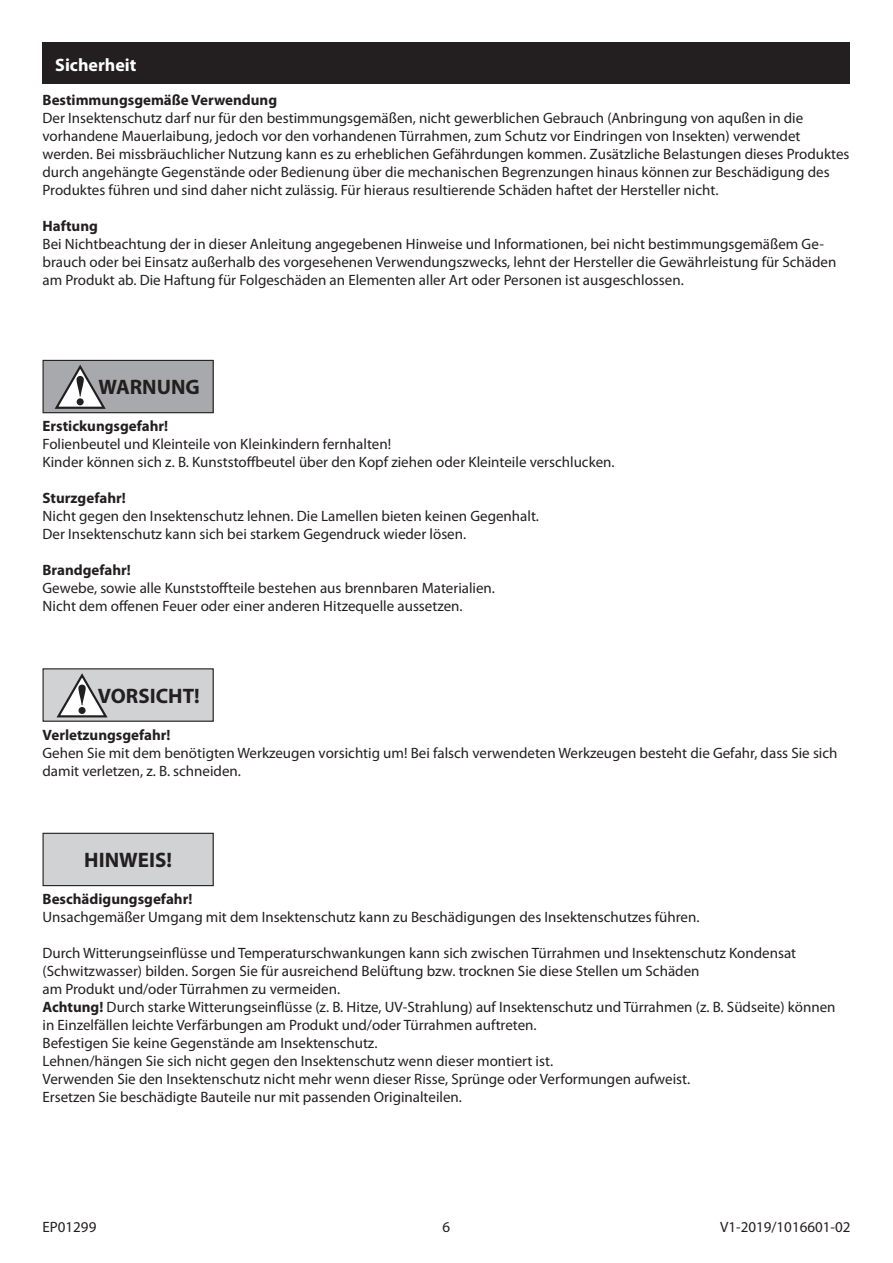
<style>
.page{position:relative;width:893px;height:1263px;background:#fff}
.page>*{position:absolute;margin:0;border:0;box-sizing:border-box;transform-origin:0 0}
.HINWEIS{font:700 21px "Myriad Pro";color:#231f20}
.WARNUNG_VORSICHT{font:700 21px "Myriad Pro";color:#231f20}
.Überschrift_Balken_I{font:700 18px "Myriad Pro";color:#fff}
.Fließtext{font:15px/18px "Myriad Pro";color:#231f20}
.Fließtext-2{font:700 15px "Myriad Pro";color:#231f20}
.Kapitelunterpunkte{font:700 15px "Myriad Pro";color:#231f20}
.Seitennummerierung{font:15px "Myriad Pro";color:#231f20}
.s1{font-weight:700}
</style>
<div class="page">
<div style="left:43px;top:360px;width:170px;height:53px;background:#a8a9ad"></div>
<div style="left:43px;top:360px;width:171px;height:53px;border:1px solid #231f20"></div>
<svg style="left:54px;top:364px;width:52px;height:45px"></svg>
<div style="left:43px;top:669px;width:170px;height:52px;background:#d1d2d4"></div>
<div style="left:43px;top:668px;width:171px;height:54px;border:1px solid #231f20"></div>
<svg style="left:56px;top:673px;width:52px;height:45px"></svg>
<div style="left:43px;top:833px;width:170px;height:53px;background:#d1d2d4"></div>
<div style="left:43px;top:833px;width:171px;height:53px;border:1px solid #231f20"></div>
<div style="left:43px;top:43px;width:807px;height:41px;background:#231f20"></div>
<p class="Überschrift_Balken_I" style="left:55px;top:53px;width:83px">Sicherheit</p>
<p class="Kapitelunterpunkte" style="left:43px;top:90px;width:236px">Bestimmungsgemäße Verwendung</p>
<p class="Fließtext" style="left:43px;top:109px;width:808px">Der Insektenschutz darf nur für den bestimmungsgemäßen, nicht gewerblichen Gebrauch (Anbringung von aqußen in die vorhandene Mauerlaibung, jedoch vor den vorhandenen Türrahmen, zum Schutz vor Eindringen von Insekten) verwendet werden. Bei missbräuchlicher Nutzung kann es zu erheblichen Gefährdungen kommen. Zusätzliche Belastungen dieses Produktes durch angehängte Gegenstände oder Bedienung über die mechanischen Begrenzungen hinaus können zur Beschädigung des Produktes führen und sind daher nicht zulässig. Für hieraus resultierende Schäden haftet der Hersteller nicht.</p>
<p class="Kapitelunterpunkte" style="left:43px;top:216px;width:57px">Haftung</p>
<p class="Fließtext" style="left:43px;top:235px;width:795px">Bei Nichtbeachtung der in dieser Anleitung angegebenen Hinweise und Informationen, bei nicht bestimmungsgemäßem Ge&shy;brauch oder bei Einsatz außerhalb des vorgesehenen Verwendungszwecks, lehnt der Hersteller die Gewährleistung für Schäden am Produkt ab. Die Haftung für Folgeschäden an Elementen aller Art oder Personen ist ausgeschlossen.</p>
<p class="WARNUNG_VORSICHT" style="left:98px;top:374px;width:103px">WARNUNG</p>
<p class="Fließtext-2" style="left:43px;top:416px;width:127px">Erstickungsgefahr!</p>
<p class="Fließtext" style="left:43px;top:435px;width:350px">Folienbeutel und Kleinteile von Kleinkindern fernhalten!</p>
<p class="Fließtext" style="left:43px;top:453px;width:574px">Kinder können sich z. B. Kunststoffbeutel über den Kopf ziehen oder Kleinteile verschlucken.</p>
<p class="Fließtext-2" style="left:43px;top:488px;width:85px">Sturzgefahr!</p>
<p class="Fließtext" style="left:43px;top:507px;width:498px">Nicht gegen den Insektenschutz lehnen. Die Lamellen bieten keinen Gegenhalt.<br>Der Insektenschutz kann sich bei starkem Gegendruck wieder lösen.</p>
<p class="Fließtext-2" style="left:43px;top:560px;width:90px">Brandgefahr!</p>
<p class="Fließtext" style="left:43px;top:579px;width:454px">Gewebe, sowie alle Kunststoffteile bestehen aus brennbaren Materialien.<br>Nicht dem offenen Feuer oder einer anderen Hitzequelle aussetzen.</p>
<p class="HINWEIS" style="left:98px;top:682px;width:104px">VORSICHT!</p>
<p class="Fließtext-2" style="left:43px;top:725px;width:130px">Verletzungsgefahr!</p>
<p class="Fließtext" style="left:43px;top:743px;width:796px">Gehen Sie mit dem benötigten Werkzeugen vorsichtig um! Bei falsch verwendeten Werkzeugen besteht die Gefahr, dass Sie sich damit verletzen, z. B. schneiden.</p>
<p class="HINWEIS" style="left:84px;top:846px;width:89px">HINWEIS!</p>
<p class="Fließtext-2" style="left:43px;top:889px;width:151px">Beschädigungsgefahr!</p>
<p class="Fließtext" style="left:43px;top:908px;width:659px">Unsachgemäßer Umgang mit dem Insektenschutz kann zu Beschädigungen des Insektenschutzes führen.</p>
<p class="Fließtext" style="left:43px;top:944px;width:755px">Durch Witterungseinflüsse und Temperaturschwankungen kann sich zwischen Türrahmen und Insektenschutz Kondensat (Schwitzwasser) bilden. Sorgen Sie für ausreichend Belüftung bzw. trocknen Sie diese Stellen um Schäden</p>
<p class="Fließtext" style="left:43px;top:980px;width:299px">am Produkt und/oder Türrahmen zu vermeiden.</p>
<p class="Fließtext" style="left:43px;top:998px;width:795px"><span class="s1">Achtung!</span> Durch starke Witterungseinflüsse (z. B. Hitze, UV-Strahlung) auf Insektenschutz und Türrahmen (z. B. Südseite) können in Einzelfällen leichte Verfärbungen am Produkt und/oder Türrahmen auftreten.</p>
<p class="Fließtext" style="left:43px;top:1034px;width:336px">Befestigen Sie keine Gegenstände am Insektenschutz.</p>
<p class="Fließtext" style="left:43px;top:1052px;width:512px">Lehnen/hängen Sie sich nicht gegen den Insektenschutz wenn dieser montiert ist.</p>
<p class="Fließtext" style="left:43px;top:1070px;width:649px">Verwenden Sie den Insektenschutz nicht mehr wenn dieser Risse, Sprünge oder Verformungen aufweist.<br>Ersetzen Sie beschädigte Bauteile nur mit passenden Originalteilen.</p>
<p class="Fließtext" style="left:43px;top:1217px;width:55px">EP01299</p>
<p class="Seitennummerierung" style="left:443px;top:1217px;width:9px">6</p>
<p class="Fließtext" style="left:720px;top:1217px;width:132px">V1-2019/1016601-02</p>
</div>
